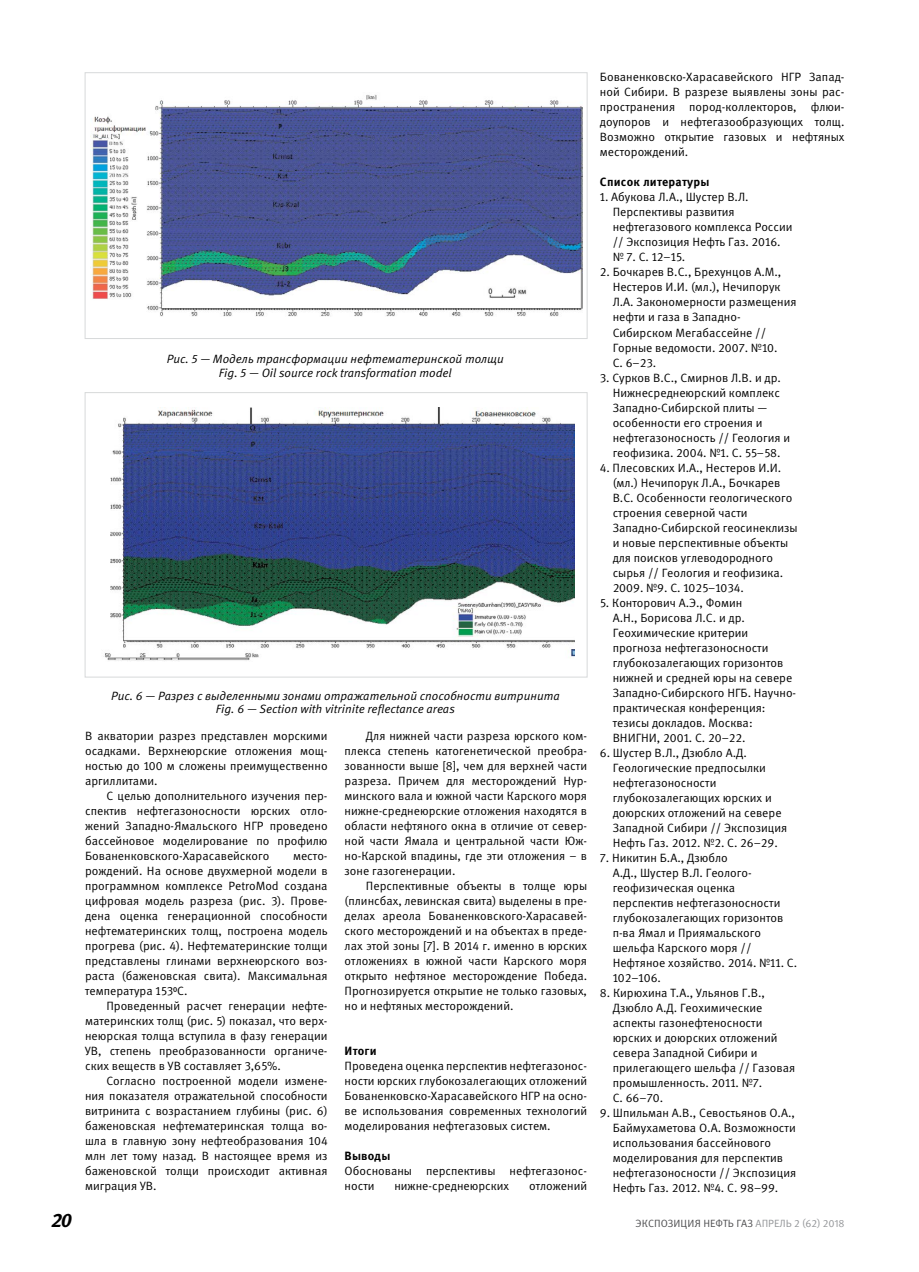
<style>
.page{position:relative;width:919px;height:1272px;background:#fff}
.page>*{position:absolute;margin:0;border:0;box-sizing:border-box;transform-origin:0 0}
.t1{font:italic 700 19.5px "Meta Pro";color:#000}
.t2{font:12px/15px "Meta Pro";color:#000}
.t3{font:italic 12px/13.5px "Meta Pro";color:#000;text-align:center}
.t4{font:700 12px "Meta Pro";letter-spacing:.02em;color:#000}
.t5{font:10.5px "Meta Pro";color:#4d4d4f}
.s1{color:#939598}
</style>
<div class="page">
<img style="left:90px;top:94px;width:492px;height:223px">
<div style="left:85px;top:72px;width:502px;height:267px;border:1px solid #d7d9da"></div>
<img style="left:103px;top:408px;width:471px;height:253px">
<div style="left:85px;top:392px;width:502px;height:285px;border:1px solid #d7d9da"></div>
<p class="t3" style="left:167px;top:353px;width:338px">Рис. 5 — Модель трансформации нефтематеринской толщи<br>Fig. 5 — Oil source rock transformation model</p>
<p class="t3" style="left:111px;top:689px;width:450px">Рис. 6 — Разрез с выделенными зонами отражательной способности витринита<br>Fig. 6 — Section with vitrinite reflectance areas</p>
<p class="t2" style="left:85px;top:729px;width:244px;text-align:justify">В акватории разрез представлен морскими осадками. Верхнеюрские отложения мощ&shy;ностью до 100 м сложены преимущественно аргиллитами.</p>
<p class="t2" style="left:85px;top:789px;width:244px;text-align:justify;text-indent:21px">С целью дополнительного изучения пер&shy;спектив нефтегазоносности юрских отло&shy;жений Западно-Ямальского НГР проведено бассейновое моделирование по профилю Бованенковского-Харасавейского</p>
<p class="t2" style="left:85px;top:849px;width:244px;text-align:justify;text-indent:208px">место&shy;рождений. На основе двухмерной модели в программном комплексе РetroMod создана цифровая модель разреза (рис. 3). Прове&shy;дена оценка генерационной способности нефтематеринских толщ, построена модель прогрева (рис. 4). Нефтематеринские толщи представлены глинами верхнеюрского воз&shy;раста (баженовская свита). Максимальная температура 153⁰С.</p>
<p class="t2" style="left:85px;top:999px;width:244px;text-align:justify;text-indent:21px">Проведенный расчет генерации нефте&shy;материнских толщ (рис. 5) показал, что верх&shy;неюрская толща вступила в фазу генерации УВ, степень преобразованности органиче&shy;ских веществ в УВ составляет 3,65%.</p>
<p class="t2" style="left:85px;top:1074px;width:244px;text-align:justify;text-indent:21px">Согласно построенной модели измене&shy;ния показателя отражательной способности витринита с возрастанием глубины (рис. 6) баженовская нефтематеринская толща во&shy;шла в главную зону нефтеобразования 104 млн лет тому назад. В настоящее время из баженовской толщи происходит активная миграция УВ.</p>
<p class="t2" style="left:344px;top:729px;width:244px;text-align:justify;text-indent:21px">Для нижней части разреза юрского ком&shy;плекса степень катогенетической преобра&shy;зованности выше [8], чем для верхней части разреза. Причем для месторождений Нур&shy;минского вала и южной части Карского моря нижне-среднеюрские отложения находятся в области нефтяного окна в отличие от север&shy;ной части Ямала и центральной части Юж&shy;но-Карской впадины, где эти отложения – в зоне газогенерации.</p>
<p class="t2" style="left:344px;top:879px;width:244px;text-align:justify;text-indent:21px">Перспективные объекты в толще юры (плинсбах, левинская свита) выделены в пре&shy;делах ареола Бованенковского-Харасавей&shy;ского месторождений и на объектах в преде&shy;лах этой зоны [7]. В 2014 г. именно в юрских отложениях в южной части Карского моря открыто нефтяное месторождение Победа.<br>Прогнозируется открытие не только газовых, но и нефтяных месторождений.</p>
<p class="t4" style="left:344px;top:1043px;width:33px">Итоги</p>
<p class="t2" style="left:344px;top:1059px;width:244px;text-align:justify">Проведена оценка перспектив нефтегазонос&shy;ности юрских глубокозалегающих отложений Бованенковско-Харасавейского НГР на осно&shy;ве использования современных технологий моделирования нефтегазовых систем.</p>
<p class="t4" style="left:344px;top:1148px;width:47px">Выводы</p>
<p class="t2" style="left:344px;top:1164px;width:244px">Обоснованы перспективы нефтегазонос&shy;ности</p>
<p class="t2" style="left:394px;top:1179px;width:116px">нижне-среднеюрских</p>
<p class="t2" style="left:529px;top:1179px;width:60px">отложений</p>
<p class="t2" style="left:600px;top:70px;width:246px;text-align:justify">Бованенковско-Харасавейского НГР Запад&shy;ной Сибири. В разрезе выявлены зоны рас&shy;пространения пород-коллекторов, флюи&shy;доупоров и нефтегазообразующих толщ.<br>Возможно открытие газовых и нефтяных месторождений.</p>
<p class="t4" style="left:600px;top:175px;width:111px">Список литературы</p>
<p class="t2" style="left:612px;top:190px;width:181px;text-indent:-13px">1. Абукова Л.А., Шустер В.Л.<br>Перспективы развития нефтегазового комплекса России // Экспозиция Нефть Газ. 2016. № 7. С. 12–15.</p>
<p class="t2" style="left:612px;top:265px;width:185px;text-indent:-13px">2. Бочкарев В.С., Брехунцов А.М.,<br>Нестеров И.И. (мл.), Нечипорук<br>Л.А. Закономерности размещения нефти и газа в Западно-<br>Сибирском Мегабассейне //<br>Горные ведомости. 2007. №10.<br>С. 6–23.</p>
<p class="t2" style="left:612px;top:370px;width:179px;text-indent:-13px">3. Сурков В.С., Смирнов Л.В. и др.<br>Нижнесреднеюрский комплекс<br>Западно-Сибирской плиты — особенности его строения и нефтегазоносность // Геология и геофизика. 2004. №1. С. 55–58.</p>
<p class="t2" style="left:612px;top:460px;width:186px;text-indent:-13px">4. Плесовских И.А., Нестеров И.И. (мл.) Нечипорук Л.А., Бочкарев<br>В.С. Особенности геологического строения северной части<br>Западно-Сибирской геосинеклизы и новые перспективные объекты для поисков углеводородного сырья // Геология и геофизика.<br>2009. №9. С. 1025–1034.</p>
<p class="t2" style="left:612px;top:595px;width:185px;text-indent:-13px">5. Конторович А.Э., Фомин<br>А.Н., Борисова Л.С. и др.<br>Геохимические критерии прогноза нефтегазоносности глубокозалегающих горизонтов нижней и средней юры на севере<br>Западно-Сибирского НГБ. Научно&shy;практическая конференция: тезисы докладов. Москва:<br>ВНИГНИ, 2001. С. 20–22.</p>
<p class="t2" style="left:612px;top:745px;width:176px;text-indent:-13px">6. Шустер В.Л., Дзюбло А.Д.<br>Геологические предпосылки нефтегазоносности глубокозалегающих юрских и доюрских отложений на севере<br>Западной Сибири // Экспозиция<br>Нефть Газ. 2012. №2. С. 26–29.</p>
<p class="t2" style="left:612px;top:850px;width:186px;text-indent:-13px">7. Никитин Б.А., Дзюбло<br>А.Д., Шустер В.Л. Геолого&shy;геофизическая оценка перспектив нефтегазоносности глубокозалегающих горизонтов п-ва Ямал и Приямальского шельфа Карского моря //<br>Нефтяное хозяйство. 2014. №11. С.<br>102–106.</p>
<p class="t2" style="left:612px;top:985px;width:184px;text-indent:-13px">8. Кирюхина Т.А., Ульянов Г.В.,<br>Дзюбло А.Д. Геохимические аспекты газонефтеносности юрских и доюрских отложений севера Западной Сибири и прилегающего шельфа // Газовая промышленность. 2011. №7.<br>С. 66–70.</p>
<p class="t2" style="left:612px;top:1105px;width:185px;text-indent:-13px">9. Шпильман А.В., Севостьянов О.А.,<br>Баймухаметова О.А. Возможности использования бассейнового моделирования для перспектив нефтегазоносности // Экспозиция<br>Нефть Газ. 2012. №4. С. 98–99.</p>
<h1 class="t1" style="left:51px;top:1208px;width:23px">20</h1>
<p class="t5" style="left:635px;top:1216px;width:210px">Экспозиция Нефть Газ <span class="s1">апрель 2 (62) 2018</span></p>
</div>
